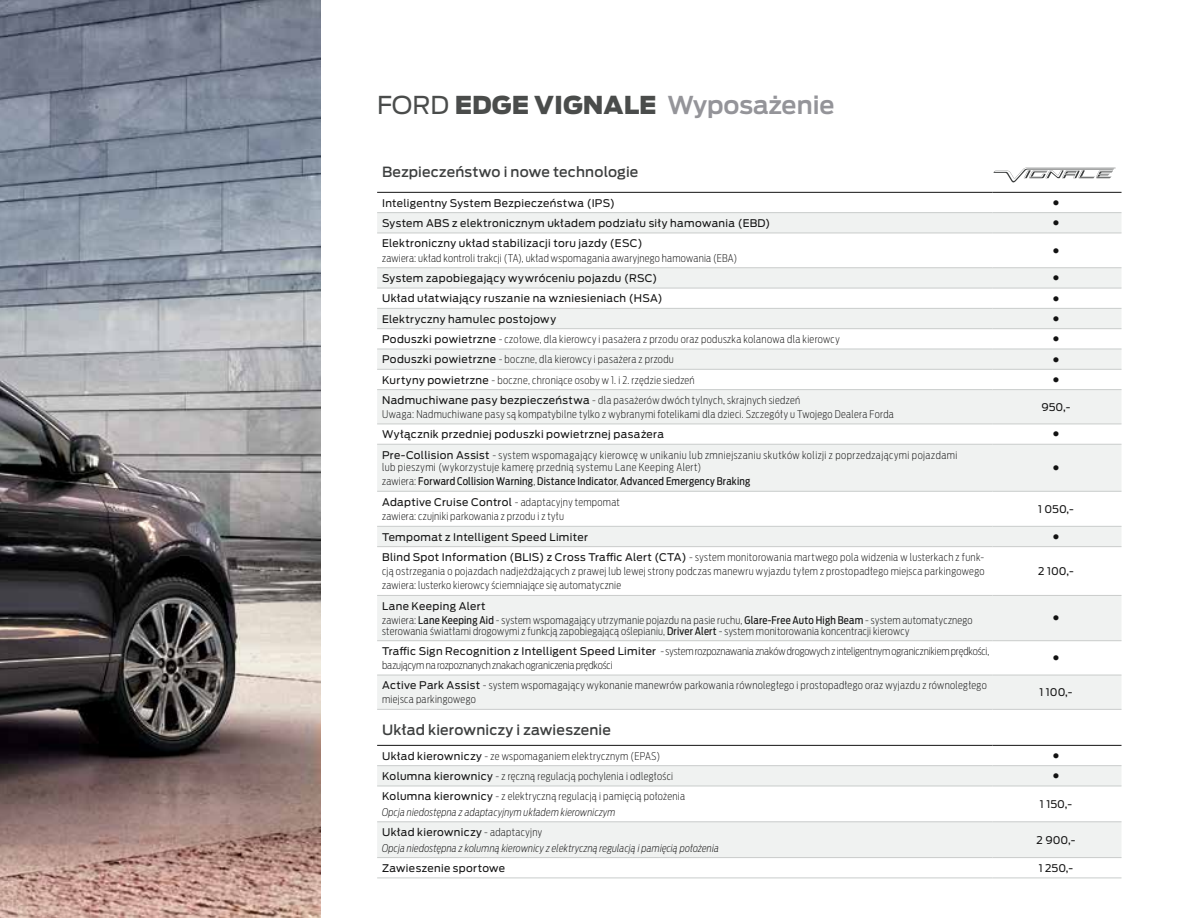
<style>
.page{position:relative;width:1191px;height:918px;background:#fff}
.page>*{position:absolute;margin:0;border:0;box-sizing:border-box;transform-origin:0 0}
.t1{font:900 24.5px "Ford Antenna";color:#4a4c4b}
.t2{font:500 14px "Ford Antenna";letter-spacing:.01em;color:#3d3f3f}
.t3{font:200 10.5px/14px "Ford Antenna Cond";letter-spacing:.03em;color:#121212}
.t4{font:10.5px "Ford Antenna";letter-spacing:.03em;color:#121212}
.t5{font:italic 200 10.5px/15.4px "Ford Antenna Cond";letter-spacing:.015em;color:#121212}
.t6{font:200 10.5px/14px "Ford Antenna Cond";letter-spacing:-.01em;color:#121212}
.t7{font:10.5px "Ford Antenna Cond";letter-spacing:.02em;color:#121212}
.t8{font:8.75px "Wingdings";color:#121212}
.s1{font-weight:400}
.s2{font-weight:600;color:#949499}
.s3{font-family:"Ford Antenna";font-weight:400}
.s4{font-weight:200}
.s5{font-family:"Ford Antenna Cond";font-weight:200}
.s6{font-family:"Ford Antenna";font-weight:400;font-style:normal}
.s7{font-style:normal}
</style>
<div class="page">
<img style="left:0;top:0;width:320px;height:918px">
<svg style="left:377px;top:213px;width:744px;height:644px"></svg>
<svg style="left:377px;top:445px;width:744px;height:264px;fill:#f0f2f1"></svg>
<hr style="left:377px;top:192px;width:615px;height:1px;background:#121212">
<hr style="left:992px;top:192px;width:129px;height:1px;background:#121212">
<hr style="left:377px;top:785px;width:615px;height:1px;background:#c9cccb">
<hr style="left:992px;top:785px;width:129px;height:1px;background:#c9cccb">
<hr style="left:377px;top:821px;width:615px;height:1px;background:#c9cccb">
<hr style="left:992px;top:821px;width:129px;height:1px;background:#c9cccb">
<hr style="left:377px;top:857px;width:615px;height:1px;background:#c9cccb">
<hr style="left:992px;top:857px;width:129px;height:1px;background:#c9cccb">
<hr style="left:377px;top:877px;width:615px;height:1px;background:#c9cccb">
<hr style="left:992px;top:877px;width:129px;height:1px;background:#c9cccb">
<hr style="left:377px;top:212px;width:615px;height:1px;background:#c9cccb">
<hr style="left:992px;top:212px;width:129px;height:1px;background:#c9cccb">
<hr style="left:377px;top:233px;width:615px;height:1px;background:#c9cccb">
<hr style="left:992px;top:233px;width:129px;height:1px;background:#c9cccb">
<hr style="left:377px;top:267px;width:615px;height:1px;background:#c9cccb">
<hr style="left:992px;top:267px;width:129px;height:1px;background:#c9cccb">
<hr style="left:377px;top:288px;width:615px;height:1px;background:#c9cccb">
<hr style="left:992px;top:288px;width:129px;height:1px;background:#c9cccb">
<hr style="left:377px;top:308px;width:615px;height:1px;background:#c9cccb">
<hr style="left:992px;top:308px;width:129px;height:1px;background:#c9cccb">
<hr style="left:377px;top:328px;width:615px;height:1px;background:#c9cccb">
<hr style="left:992px;top:328px;width:129px;height:1px;background:#c9cccb">
<hr style="left:377px;top:349px;width:615px;height:1px;background:#c9cccb">
<hr style="left:992px;top:349px;width:129px;height:1px;background:#c9cccb">
<hr style="left:377px;top:369px;width:615px;height:1px;background:#c9cccb">
<hr style="left:992px;top:369px;width:129px;height:1px;background:#c9cccb">
<hr style="left:377px;top:389px;width:615px;height:1px;background:#c9cccb">
<hr style="left:992px;top:389px;width:129px;height:1px;background:#c9cccb">
<hr style="left:377px;top:424px;width:615px;height:1px;background:#c9cccb">
<hr style="left:992px;top:424px;width:129px;height:1px;background:#c9cccb">
<hr style="left:377px;top:444px;width:615px;height:1px;background:#c9cccb">
<hr style="left:992px;top:444px;width:129px;height:1px;background:#c9cccb">
<hr style="left:377px;top:491px;width:615px;height:1px;background:#c9cccb">
<hr style="left:992px;top:491px;width:129px;height:1px;background:#c9cccb">
<hr style="left:377px;top:526px;width:615px;height:1px;background:#c9cccb">
<hr style="left:992px;top:526px;width:129px;height:1px;background:#c9cccb">
<hr style="left:377px;top:546px;width:615px;height:1px;background:#c9cccb">
<hr style="left:992px;top:546px;width:129px;height:1px;background:#c9cccb">
<hr style="left:377px;top:595px;width:615px;height:1px;background:#c9cccb">
<hr style="left:992px;top:595px;width:129px;height:1px;background:#c9cccb">
<hr style="left:377px;top:640px;width:615px;height:1px;background:#c9cccb">
<hr style="left:992px;top:640px;width:129px;height:1px;background:#c9cccb">
<hr style="left:377px;top:675px;width:615px;height:1px;background:#c9cccb">
<hr style="left:992px;top:675px;width:129px;height:1px;background:#c9cccb">
<hr style="left:377px;top:709px;width:615px;height:1px;background:#c9cccb">
<hr style="left:992px;top:709px;width:129px;height:1px;background:#c9cccb">
<hr style="left:377px;top:745px;width:615px;height:1px;background:#121212">
<hr style="left:992px;top:745px;width:129px;height:1px;background:#121212">
<hr style="left:377px;top:765px;width:615px;height:1px;background:#c9cccb">
<hr style="left:992px;top:765px;width:129px;height:1px;background:#c9cccb">
<svg style="left:993px;top:167px;width:122px;height:15px"></svg>
<h1 class="t1" style="left:377px;top:82px;width:459px"><span class="s1">FORD</span> EDGE VIGNALE <span class="s2">Wyposażenie</span></h1>
<h2 class="t2" style="left:382px;top:160px;width:258px">Bezpieczeństwo i nowe technologie</h2>
<p class="t4" style="left:382px;top:194px;width:234px">Inteligentny System Bezpieczeństwa (IPS)</p>
<p class="t8" style="left:1052px;top:198px;width:8px">●</p>
<p class="t4" style="left:382px;top:214px;width:390px">System ABS z elektronicznym układem podziału siły hamowania (EBD)</p>
<p class="t8" style="left:1052px;top:218px;width:8px">●</p>
<p class="t4" style="left:382px;top:234px;width:262px">Elektroniczny układ stabilizacji toru jazdy (ESC)</p>
<p class="t3" style="left:382px;top:250px;width:356px">zawiera: układ kontroli trakcji (TA), układ wspomagania awaryjnego hamowania (EBA)</p>
<p class="t8" style="left:1052px;top:246px;width:8px">●</p>
<p class="t4" style="left:382px;top:269px;width:277px">System zapobiegający wywróceniu pojazdu (RSC)</p>
<p class="t8" style="left:1052px;top:273px;width:8px">●</p>
<p class="t4" style="left:382px;top:289px;width:282px">Układ ułatwiający ruszanie na wzniesieniach (HSA)</p>
<p class="t8" style="left:1052px;top:294px;width:8px">●</p>
<p class="t4" style="left:382px;top:310px;width:175px">Elektryczny hamulec postojowy</p>
<p class="t8" style="left:1052px;top:314px;width:8px">●</p>
<p class="t3" style="left:382px;top:331px;width:459px"><span class="s3">Poduszki powietrzne</span> - czołowe, dla kierowcy i pasażera z przodu oraz poduszka kolanowa dla kierowcy</p>
<p class="t8" style="left:1052px;top:334px;width:8px">●</p>
<p class="t3" style="left:382px;top:351px;width:293px"><span class="s3">Poduszki powietrzne</span> - boczne, dla kierowcy i pasażera z przodu</p>
<p class="t8" style="left:1052px;top:355px;width:8px">●</p>
<p class="t3" style="left:382px;top:371px;width:314px"><span class="s3">Kurtyny powietrzne</span> - boczne, chroniące osoby w 1. i 2. rzędzie siedzeń</p>
<p class="t8" style="left:1052px;top:375px;width:8px">●</p>
<p class="t3" style="left:382px;top:392px;width:513px"><span class="s3">Nadmuchiwane pasy bezpieczeństwa</span> - dla pasażerów dwóch tylnych, skrajnych siedzeń<br>Uwaga: Nadmuchiwane pasy są kompatybilne tylko z wybranymi fotelikami dla dzieci. Szczegóły u Twojego Dealera Forda</p>
<p class="t4" style="left:1041px;top:398px;width:31px">950,-</p>
<p class="t4" style="left:382px;top:425px;width:283px">Wyłącznik przedniej poduszki powietrznej pasażera</p>
<p class="t8" style="left:1052px;top:429px;width:8px">●</p>
<p class="t3" style="left:382px;top:447px;width:577px;line-height:12.2px"><span class="s3">Pre-Collision Assist</span> - system wspomagający kierowcę w unikaniu lub zmniejszaniu skutków kolizji z poprzedzającymi pojazdami lub pieszymi (wykorzystuje kamerę przednią systemu Lane Keeping Alert)</p>
<p class="t7" style="left:382px;top:472px;width:370px"><span class="s4">zawiera:</span> Forward Collision Warning<span class="s4">,</span> Distance Indicator<span class="s4">,</span> Advanced Emergency Braking</p>
<p class="t8" style="left:1052px;top:463px;width:8px">●</p>
<p class="t4" style="left:382px;top:493px;width:239px">Adaptive Cruise Control <span class="s5">- adaptacyjny tempomat</span></p>
<p class="t3" style="left:382px;top:508px;width:183px">zawiera: czujniki parkowania z przodu i z tyłu</p>
<p class="t4" style="left:1038px;top:500px;width:37px">1 050,-</p>
<p class="t4" style="left:382px;top:528px;width:207px">Tempomat z Intelligent Speed Limiter</p>
<p class="t8" style="left:1052px;top:532px;width:8px">●</p>
<p class="t3" style="left:382px;top:549px;width:604px;text-align:justify"><span class="s3">Blind Spot Information (BLIS) z Cross Traffic Alert (CTA)</span> - system monitorowania martwego pola widzenia w lusterkach z funk&shy;cją ostrzegania o pojazdach nadjeżdżających z prawej lub lewej strony podczas manewru wyjazdu tyłem z prostopadłego miejsca parkingowego zawiera: lusterko kierowcy ściemniające się automatycznie</p>
<p class="t4" style="left:1038px;top:562px;width:37px">2 100,-</p>
<p class="t4" style="left:382px;top:597px;width:105px">Lane Keeping Alert</p>
<p class="t3" style="left:382px;top:614px;width:592px;line-height:10.5px">zawiera: <span class="s1">Lane Keeping Aid</span> - system wspomagający utrzymanie pojazdu na pasie ruchu, <span class="s1">Glare-Free Auto High Beam</span> - system automatycznego sterowania światłami drogowymi z funkcją zapobiegającą oślepianiu, <span class="s1">Driver Alert</span> - system monitorowania koncentracji kierowcy</p>
<p class="t8" style="left:1052px;top:613px;width:8px">●</p>
<p class="t6" style="left:382px;top:643px;width:608px"><span class="s3">Traffic Sign Recognition z Intelligent Speed Limiter</span> - system rozpoznawania znaków drogowych z inteligentnym ogranicznikiem prędkości, bazującym na rozpoznanych znakach ograniczenia prędkości</p>
<p class="t8" style="left:1052px;top:653px;width:8px">●</p>
<p class="t3" style="left:382px;top:677px;width:606px"><span class="s3">Active Park Assist</span> - system wspomagający wykonanie manewrów parkowania równoległego i prostopadłego oraz wyjazdu z równoległego miejsca parkingowego</p>
<p class="t4" style="left:1039px;top:683px;width:35px">1 100,-</p>
<h2 class="t2" style="left:382px;top:718px;width:230px">Układ kierowniczy i zawieszenie</h2>
<p class="t3" style="left:382px;top:747px;width:280px"><span class="s3">Układ kierowniczy</span> - ze wspomaganiem elektrycznym (EPAS)</p>
<p class="t8" style="left:1052px;top:751px;width:8px">●</p>
<p class="t3" style="left:382px;top:768px;width:292px"><span class="s3">Kolumna kierownicy</span> - z ręczną regulacją pochylenia i odległości</p>
<p class="t8" style="left:1052px;top:771px;width:8px">●</p>
<p class="t5" style="left:382px;top:787px;width:304px"><span class="s6">Kolumna kierownicy</span> <span class="s7">- z elektryczną regulacją i pamięcią położenia<br></span>Opcja niedostępna z adaptacyjnym układem kierowniczym</p>
<p class="t4" style="left:1040px;top:795px;width:34px">1 150,-</p>
<p class="t4" style="left:382px;top:823px;width:161px">Układ kierowniczy <span class="s5">- adaptacyjny</span></p>
<p class="t5" style="left:382px;top:838px;width:338px">Opcja niedostępna z kolumną kierownicy z elektryczną regulacją i pamięcią położenia</p>
<p class="t4" style="left:1036px;top:831px;width:40px">2 900,-</p>
<p class="t4" style="left:382px;top:859px;width:125px">Zawieszenie sportowe</p>
<p class="t4" style="left:1038px;top:859px;width:36px">1 250,-</p>
</div>
